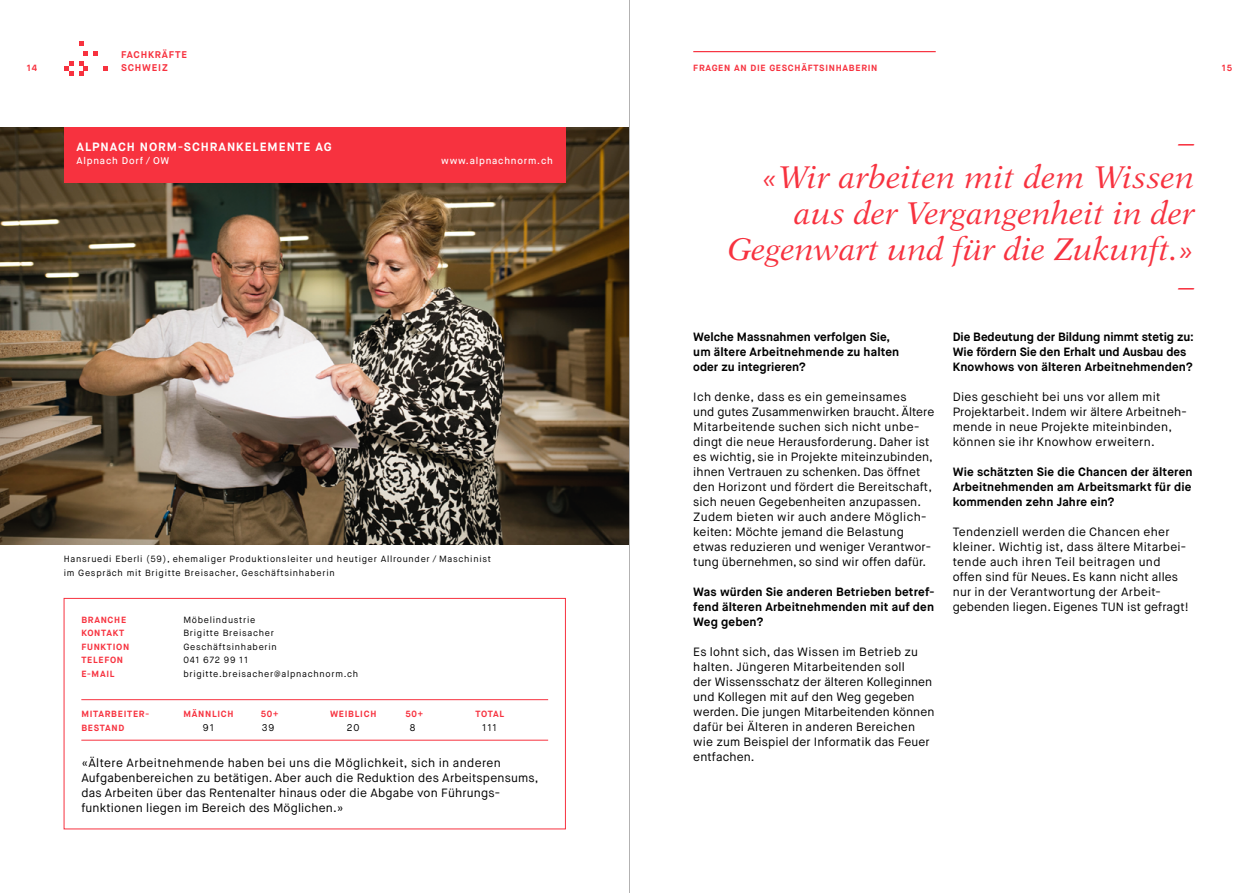
<style>
.page{position:relative;width:1259px;height:893px;background:#fff}
.page>*{position:absolute;margin:0;border:0;box-sizing:border-box;transform-origin:0 0}
.t1{font:italic 31.5px/36px "New Aster LT Std";color:#f7323f;text-align:right}
.t2{font:12px/15px "Maison Neue";letter-spacing:.015em;color:#000}
.t3{font:700 12px/15px "Maison Neue";letter-spacing:.01em;color:#000}
.t4{font:700 12px "Maison Neue";letter-spacing:.08em;color:#fff}
.t5{font:500 9.75px "Maison Neue";letter-spacing:.08em;color:#fff}
.t6{font:700 9.75px "Maison Neue";letter-spacing:.08em;color:#f7323f}
.t7{font:9.75px "Maison Neue";letter-spacing:.08em;color:#000}
.t8{font:9px/13.5px "Maison Neue";letter-spacing:.08em;color:#000}
.t9{font:700 9px "Maison Neue";letter-spacing:.08em;color:#f7323f}
</style>
<div class="page">
<svg style="left:64px;top:61px;width:9px;height:15px"></svg>
<svg style="left:79px;top:41px;width:29px;height:35px"></svg>
<img style="left:0;top:128px;width:629px;height:417px">
<div style="left:64px;top:128px;width:502px;height:55px;background:#f7323f"></div>
<hr style="left:81px;top:699px;width:467px;height:1px;background:#f7323f">
<hr style="left:81px;top:740px;width:467px;height:1px;background:#f7323f">
<div style="left:64px;top:598px;width:502px;height:231px;border:1px solid #f7323f"></div>
<hr style="left:693px;top:51px;width:242px;height:1px;background:#f7323f">
<hr style="left:629px;top:0;width:1px;height:893px;background:#b3b2b2">
<p class="t6" style="left:121px;top:48px;width:67px">FACHKRÄFTE</p>
<p class="t9" style="left:693px;top:62px;width:186px">FRAGEN AN DIE GESCHÄFTSINHABERIN</p>
<p class="t9" style="left:27px;top:62px;width:12px">14</p>
<p class="t6" style="left:121px;top:61px;width:48px">SCHWEIZ</p>
<p class="t9" style="left:1222px;top:62px;width:12px">15</p>
<p class="t4" style="left:77px;top:139px;width:256px">ALPNACH NORM-SCHRANKELEMENTE AG</p>
<p class="t5" style="left:77px;top:155px;width:94px">Alpnach Dorf / OW</p>
<p class="t5" style="left:441px;top:155px;width:113px">www.alpnachnorm.ch</p>
<p class="t8" style="left:64px;top:552px;width:429px">Hansruedi Eberli (59), ehemaliger Produktionsleiter und heutiger Allrounder / Maschinist im Gespräch mit Brigitte Breisacher, Geschäftsinhaberin</p>
<p class="t9" style="left:81px;top:614px;width:46px">BRANCHE</p>
<p class="t8" style="left:183px;top:613px;width:74px">Möbelindustrie</p>
<p class="t9" style="left:81px;top:627px;width:44px">KONTAKT</p>
<p class="t8" style="left:183px;top:626px;width:92px">Brigitte Breisacher</p>
<p class="t9" style="left:81px;top:641px;width:50px">FUNKTION</p>
<p class="t8" style="left:183px;top:640px;width:95px">Geschäftsinhaberin</p>
<p class="t9" style="left:81px;top:654px;width:43px">TELEFON</p>
<p class="t8" style="left:183px;top:653px;width:66px">041 672 99 11</p>
<p class="t9" style="left:81px;top:668px;width:35px">E-MAIL</p>
<p class="t8" style="left:183px;top:667px;width:176px">brigitte.breisacher@alpnachnorm.ch</p>
<p class="t9" style="left:81px;top:708px;width:69px">MITARBEITER-</p>
<p class="t9" style="left:183px;top:708px;width:52px">MÄNNLICH</p>
<p class="t9" style="left:261px;top:708px;width:19px">50+</p>
<p class="t9" style="left:330px;top:708px;width:48px">WEIBLICH</p>
<p class="t9" style="left:405px;top:708px;width:19px">50+</p>
<p class="t9" style="left:475px;top:708px;width:30px">TOTAL</p>
<p class="t9" style="left:81px;top:722px;width:44px">BESTAND</p>
<p class="t7" style="left:203px;top:721px;width:13px">91</p>
<p class="t7" style="left:262px;top:721px;width:14px">39</p>
<p class="t7" style="left:347px;top:721px;width:14px">20</p>
<p class="t7" style="left:410px;top:721px;width:7px">8</p>
<p class="t7" style="left:482px;top:721px;width:16px">111</p>
<p class="t2" style="left:81px;top:755px;width:459px">«Ältere Arbeitnehmende haben bei uns die Möglichkeit, sich in anderen Aufgabenbereichen zu betätigen. Aber auch die Reduktion des Arbeitspensums, das Arbeiten über das Rentenalter hinaus oder die Abgabe von Führungs&shy;funktionen liegen im Bereich des Möglichen.»</p>
<h1 class="t1" style="left:728px;top:123px;width:469px">–<br>«Wir arbeiten mit dem Wissen aus der Vergangenheit in der<br>Gegenwart und für die Zukunft.» –</h1>
<p class="t3" style="left:693px;top:329px;width:208px">Welche Massnahmen verfolgen Sie, um ältere Arbeitnehmende zu halten oder zu integrieren?</p>
<p class="t2" style="left:693px;top:389px;width:242px">Ich denke, dass es ein gemeinsames<br>und gutes Zusammenwirken braucht. Ältere Mitarbeitende suchen sich nicht unbe&shy;dingt die neue Herausforderung. Daher ist es wichtig, sie in Projekte miteinzubinden, ihnen Vertrauen zu schenken. Das öffnet den Horizont und fördert die Bereitschaft, sich neuen Gegebenheiten anzupassen.<br>Zudem bieten wir auch andere Möglich&shy;keiten: Möchte jemand die Belastung etwas reduzieren und weniger Verantwor&shy;tung übernehmen, so sind wir offen dafür.</p>
<p class="t3" style="left:693px;top:584px;width:242px;text-align:justify">Was würden Sie anderen Betrieben betref&shy;fend älteren Arbeitnehmenden mit auf den Weg geben?</p>
<p class="t2" style="left:693px;top:644px;width:243px">Es lohnt sich, das Wissen im Betrieb zu halten. Jüngeren Mitarbeitenden soll<br>der Wissensschatz der älteren Kolleginnen und Kollegen mit auf den Weg gegeben werden. Die jungen Mitarbeitenden können dafür bei Älteren in anderen Bereichen wie zum Beispiel der Informatik das Feuer entfachen.</p>
<p class="t3" style="left:952px;top:329px;width:243px">Die Bedeutung der Bildung nimmt stetig zu:<br>Wie fördern Sie den Erhalt und Ausbau des<br>Knowhows von älteren Arbeitnehmenden?</p>
<p class="t2" style="left:952px;top:389px;width:235px">Dies geschieht bei uns vor allem mit Projektarbeit. Indem wir ältere Arbeitneh&shy;mende in neue Projekte miteinbinden, können sie ihr Knowhow erweitern.</p>
<p class="t3" style="left:952px;top:464px;width:241px;text-align:justify">Wie schätzten Sie die Chancen der älteren Arbeitnehmenden am Arbeitsmarkt für die kommenden zehn Jahre ein?</p>
<p class="t2" style="left:952px;top:524px;width:237px">Tendenziell werden die Chancen eher kleiner. Wichtig ist, dass ältere Mitarbei&shy;tende auch ihren Teil beitragen und offen sind für Neues. Es kann nicht alles nur in der Verantwortung der Arbeit&shy;gebenden liegen. Eigenes TUN ist gefragt!</p>
</div>
